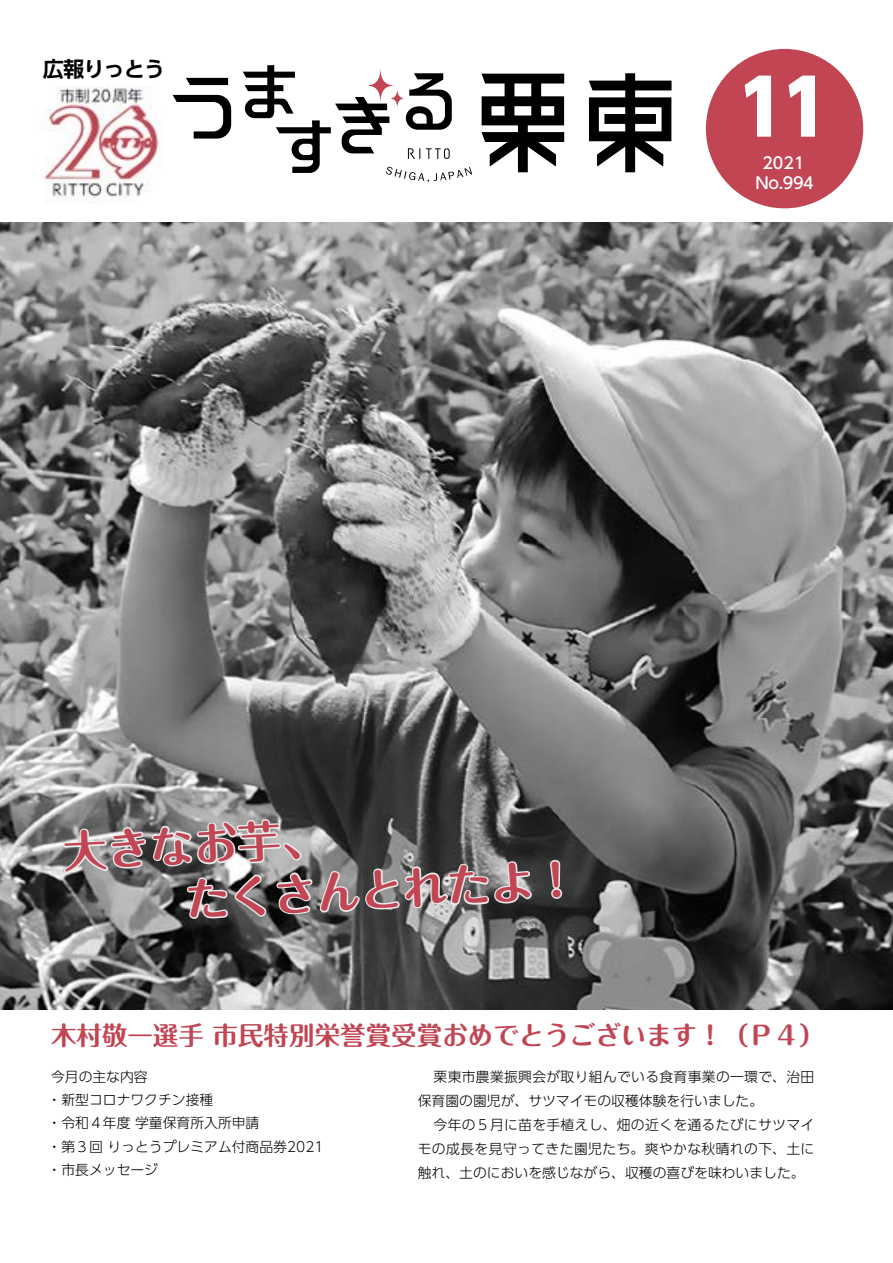
<style>
.page{position:relative;width:893px;height:1263px;background:#fff}
.page>*{position:absolute;margin:0;border:0;box-sizing:border-box;transform-origin:0 0}
.t1{font:800 75.75px "UD Shin Go Pro";color:#fff}
.t2{font:700 43.65px/54.2px "Maru Fo Pro";color:#c14553}
.t3{font:700 25.5px "Maru Fo Pro";color:#c14553}
.t4{font:700 21.3px "UD Shin Go Pro De";letter-spacing:-.05em;color:#000}
.t5{font:500 15.9px/20.2px "UD Shin Go Pro";letter-spacing:-.01em;color:#fff;text-align:center}
.t6{font:300 13.8px/23.4px "UD Shin Go Pro";color:#000}
.t7{font:300 13.8px/24.2px "UD Shin Go Pro";letter-spacing:.02em;color:#000}
</style>
<div class="page">
<img style="left:0;top:222px;width:893px;height:787px">
<svg style="left:172px;top:65px;width:500px;height:118px"></svg>
<div style="left:706px;top:49px;width:157px;height:159px;background:#c14553;border-radius:50%"></div>
<svg style="left:62px;top:693px;width:470px;height:317px;background:#6f6f6f"></svg>
<svg style="left:549px;top:859px;width:13px;height:41px"></svg>
<img style="left:44px;top:86px;width:118px;height:117px">
<h3 class="t4" style="left:43px;top:52px;width:124px">広報りっとう</h3>
<h1 class="t1" style="left:737px;top:46px;width:95px">11</h1>
<p class="t5" style="left:755px;top:153px;width:60px">2021<br>No.994</p>
<h2 class="t2" style="left:181px;top:813px;width:394px;text-indent:-120px;rotate:-3deg">大きなお芋、<br>たくさんとれたよ！</h2>
<h3 class="t3" style="left:51px;top:1015px;width:775px">木村敬一選手 市民特別栄誉賞受賞おめでとうございます！（Ｐ４）</h3>
<p class="t6" style="left:48px;top:1064px;width:278px">今月の主な内容<br>・新型コロナワクチン接種<br>・令和４年度 学童保育所入所申請<br>・第３回 りっとうプレミアム付商品券2021・市長メッセージ</p>
<p class="t7" style="left:418px;top:1064px;width:398px;text-indent:16px">栗東市農業振興会が取り組んでいる食育事業の一環で、治田保育園の園児が、サツマイモの収穫体験を行いました。</p>
<p class="t6" style="left:418px;top:1112px;width:398px;line-height:24.2px;text-align:justify;text-indent:16px">今年の５月に苗を手植えし、畑の近くを通るたびにサツマイモの成長を見守ってきた園児たち。爽やかな秋晴れの下、土に触れ、土のにおいを感じながら、収穫の喜びを味わいました。</p>
</div>
